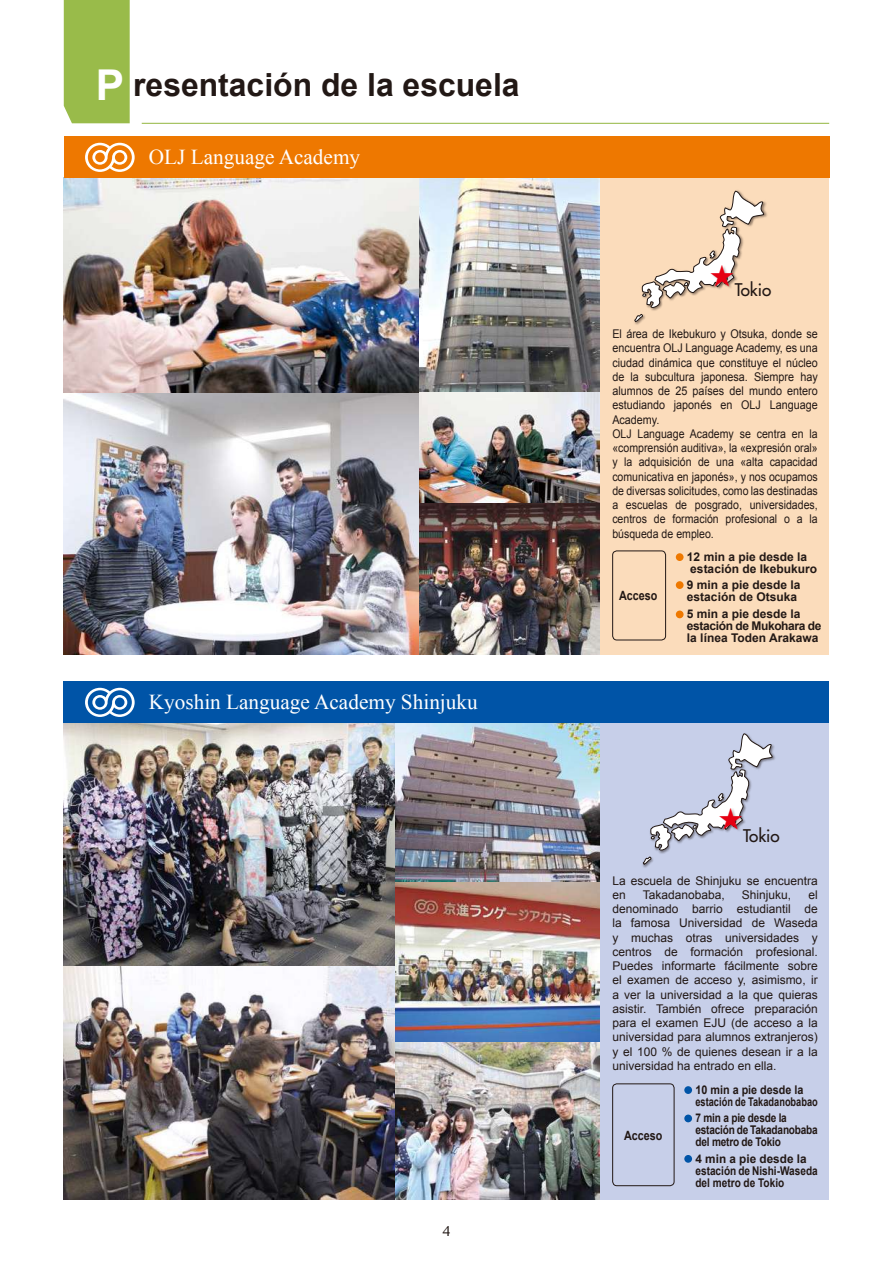
<style>
.page{position:relative;width:893px;height:1263px;background:#fff}
.page>*{position:absolute;margin:0;border:0;box-sizing:border-box;transform-origin:0 0}
.t1{font:700 31.95px "Arial";color:#221815}
.t2{font:24.45px "Koz Min Pro";color:#e60012}
.t3{font:21.3px "Times New Roman";color:#fff}
.t4{font:500 16.95px "Futura Std";color:#221815}
.t5{font:700 12.75px "Arial";color:#221815;scale:.85 1}
.t6{font:500 12.75px "UD Reimin Pro";color:#221815}
.t7{font:12px/14.2px "Arial";color:#221815;scale:.9 1}
.t8{font:12px/14.2px "Arial";color:#221815}
.t9{font:700 12px/12px "Arial";color:#221815}
.t10{font:700 12px/12px "Arial";letter-spacing:-.02em;color:#221815;scale:.84 1}
.t11{font:700 12px/12px "Arial";color:#221815;scale:.9 1}
.s1{font-size:42.45px;color:#fff}
</style>
<div class="page">
<div style="left:64px;top:179px;width:765px;height:476px;background:#fbdcbb"></div>
<img style="left:419px;top:178px;width:181px;height:326px">
<img style="left:419px;top:504px;width:181px;height:151px">
<img style="left:64px;top:392px;width:355px;height:263px">
<img style="left:64px;top:178px;width:355px;height:214px">
<div style="left:64px;top:136px;width:765px;height:42px;background:#ee7800"></div>
<div style="left:64px;top:723px;width:765px;height:476px;background:#c7cfe9"></div>
<img style="left:64px;top:965px;width:332px;height:234px">
<img style="left:64px;top:723px;width:332px;height:242px">
<img style="left:396px;top:1042px;width:204px;height:157px">
<img style="left:396px;top:723px;width:204px;height:160px">
<img style="left:396px;top:883px;width:204px;height:159px">
<div style="left:64px;top:681px;width:765px;height:42px;background:#0054a7"></div>
<div style="left:64px;top:0;width:66px;height:123px;background:#99bb4a"></div>
<hr style="left:142px;top:123px;width:687px;height:1px;background:#99bb4a">
<svg style="left:85px;top:688px;width:50px;height:29px"></svg>
<svg style="left:634px;top:190px;width:130px;height:133px"></svg>
<div style="left:711px;top:265px;width:26px;height:25px;background:#221815;opacity:.26"></div>
<svg style="left:643px;top:733px;width:130px;height:132px"></svg>
<div style="left:720px;top:807px;width:26px;height:25px;background:#221815;opacity:.26"></div>
<svg style="left:85px;top:143px;width:50px;height:29px"></svg>
<div style="left:612px;top:551px;width:54px;height:89px;border:1px solid #221815;border-radius:4px"></div>
<div style="left:676px;top:553px;width:8px;height:8px;background:#ee7800;border-radius:50%"></div>
<div style="left:676px;top:581px;width:8px;height:8px;background:#ee7800;border-radius:50%"></div>
<div style="left:676px;top:610px;width:8px;height:8px;background:#ee7800;border-radius:50%"></div>
<div style="left:612px;top:1083px;width:62px;height:103px;border:1px solid #221815;border-radius:4px"></div>
<div style="left:684px;top:1086px;width:8px;height:8px;background:#0054a7;border-radius:50%"></div>
<div style="left:684px;top:1114px;width:8px;height:8px;background:#0054a7;border-radius:50%"></div>
<div style="left:684px;top:1155px;width:8px;height:8px;background:#0054a7;border-radius:50%"></div>
<h1 class="t1" style="left:96px;top:64px;width:425px"><span class="s1">P</span> resentación de la escuela</h1>
<h3 class="t3" style="left:149px;top:143px;width:213px">OLJ Language Academy</h3>
<h3 class="t3" style="left:149px;top:688px;width:330px">Kyoshin Language Academy Shinjuku</h3>
<p class="t6" style="left:443px;top:1221px;width:9px">4</p>
<h2 class="t2" style="left:710px;top:259px;width:26px">★</h2>
<h3 class="t4" style="left:735px;top:279px;width:38px">Tokio</h3>
<p class="t7" style="left:612px;top:327px;width:230px">El área de Ikebukuro y Otsuka, donde se encuentra OLJ Language Academy, es una ciudad dinámica que constituye el núcleo de la subcultura japonesa. Siempre hay alumnos de 25 países del mundo entero estudiando japonés en OLJ Language Academy.<br>OLJ Language Academy se centra en la «comprensión auditiva», la «expresión oral» y la adquisición de una «alta capacidad comunicativa en japonés», y nos ocupamos de diversas solicitudes, como las destinadas a escuelas de posgrado, universidades, centros de formación profesional o a la búsqueda de empleo.</p>
<p class="t5" style="left:619px;top:587px;width:47px">Acceso</p>
<p class="t9" style="left:687px;top:551px;width:132px">12 min a pie desde la estación de Ikebukuro</p>
<p class="t9" style="left:687px;top:580px;width:115px">9 min a pie desde la estación de Otsuka</p>
<p class="t9" style="left:687px;top:608px;width:136px">5 min a pie desde la estación de Mukohara de la línea Toden Arakawa</p>
<h2 class="t2" style="left:718px;top:801px;width:26px">★</h2>
<h3 class="t4" style="left:743px;top:825px;width:38px">Tokio</h3>
<p class="t8" style="left:612px;top:873px;width:207px">La escuela de Shinjuku se encuentra en</p>
<p class="t8" style="left:643px;top:888px;width:84px">Takadanobaba,</p>
<p class="t8" style="left:742px;top:888px;width:51px">Shinjuku,</p>
<p class="t8" style="left:612px;top:888px;width:207px;text-align:justify;text-indent:196px">el denominado barrio estudiantil de la famosa Universidad de Waseda y muchas otras universidades y centros de formación profesional.<br>Puedes informarte fácilmente sobre el examen de acceso y, asimismo, ir a ver la universidad a la que quieras asistir. También ofrece preparación para el examen EJU (de acceso a la universidad para alumnos extranjeros) y el 100 % de quienes desean ir a la universidad ha entrado en ella.</p>
<p class="t5" style="left:624px;top:1127px;width:47px">Acceso</p>
<p class="t11" style="left:695px;top:1084px;width:137px">10 min a pie desde la estación de Takadanobabao</p>
<p class="t10" style="left:695px;top:1112px;width:147px">7 min a pie desde la estación de Takadanobaba del metro de Tokio</p>
<p class="t9" style="left:695px;top:1153px;width:124px">4 min a pie desde la estación de Nishi-Waseda del metro de Tokio</p>
</div>
